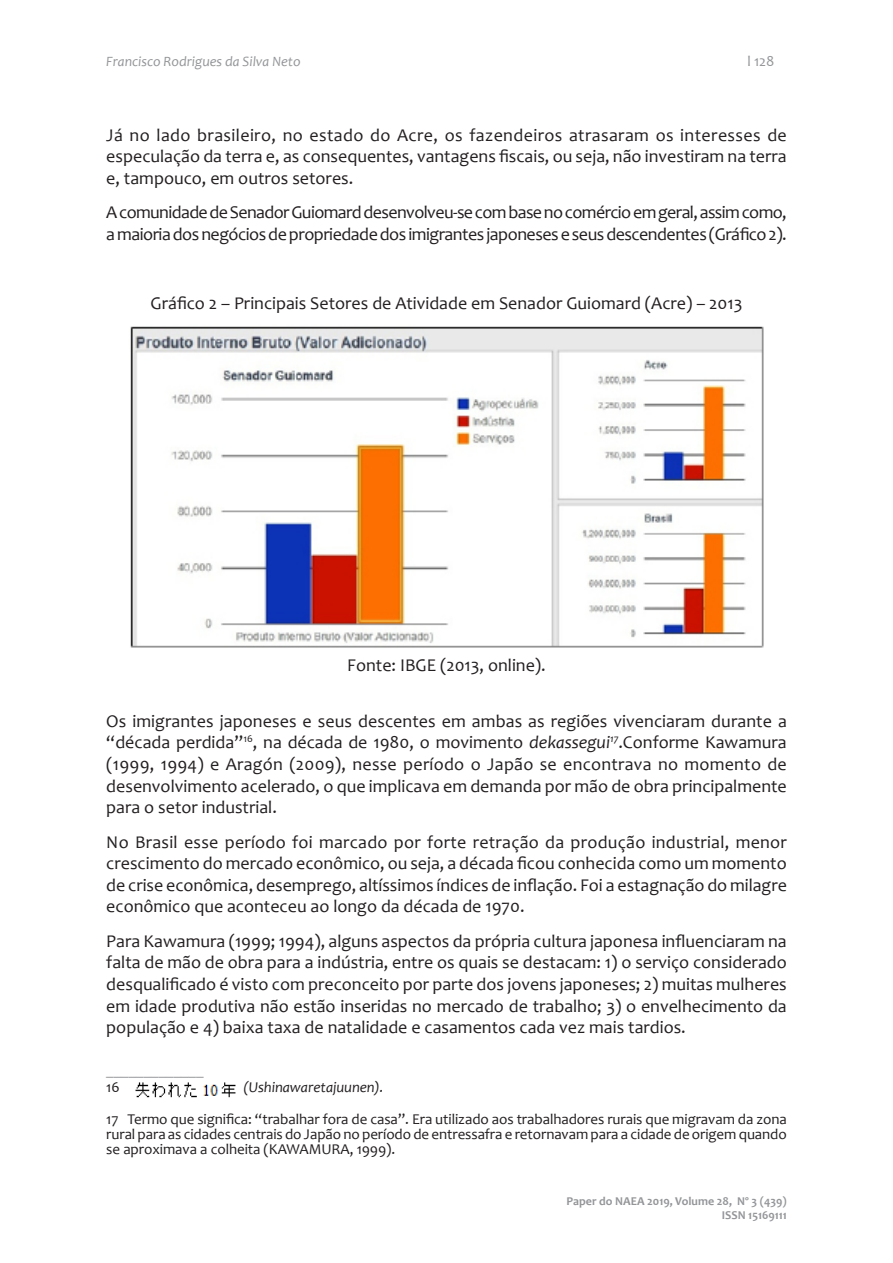
<style>
.page{position:relative;width:893px;height:1263px;background:#fff}
.page>*{position:absolute;margin:0;border:0;box-sizing:border-box;transform-origin:0 0}
.topico{font:18px/21.6px "Candara";color:#231f20;text-align:justify}
.topico-2{font:18px/21.6px "Candara";letter-spacing:-.025em;color:#231f20}
.paragrafo{font:15px/15px "Candara";letter-spacing:-.005em;color:#231f20;text-align:justify}
.paragrafo-2{font:italic 15px "Candara";letter-spacing:-.005em;color:#231f20}
.paragrafo-3{font:15px "Candara";color:#939598}
.t1{font:italic 14.25px "Candara";color:#939598}
.t2{font:700 12px/14.4px "Candara";color:#939598;text-align:right}
.s1{font-style:italic}
</style>
<div class="page">
<img style="left:130px;top:326px;width:634px;height:322px">
<img style="left:135px;top:1082px;width:101px;height:16px">
<p class="t1" style="left:106px;top:52px;width:196px">Francisco Rodrigues da Silva Neto</p>
<p class="paragrafo-3" style="left:747px;top:52px;width:29px">l 128</p>
<p class="topico" style="left:106px;top:124px;width:682px">Já no lado brasileiro, no estado do Acre, os fazendeiros atrasaram os interesses de especulação da terra e, as consequentes, vantagens fiscais, ou seja, não investiram na terra e, tampouco, em outros setores.</p>
<p class="topico-2" style="left:106px;top:201px;width:682px">A comunidade de Senador Guiomard desenvolveu-se com base no comércio em geral, assim como, a maioria dos negócios de propriedade dos imigrantes japoneses e seus descendentes (Gráfico 2).</p>
<p class="topico" style="left:151px;top:292px;width:593px">Gráfico 2 – Principais Setores de Atividade em Senador Guiomard (Acre) – 2013</p>
<p class="topico" style="left:347px;top:654px;width:200px">Fonte: IBGE (2013, online).</p>
<p class="topico" style="left:106px;top:710px;width:682px">Os imigrantes japoneses e seus descentes em ambas as regiões vivenciaram durante a “década perdida”<sup>16</sup>, na década de 1980, o movimento <span class="s1">dekassegui</span><sup>17</sup>.Conforme Kawamura (1999, 1994) e Aragón (2009), nesse período o Japão se encontrava no momento de desenvolvimento acelerado, o que implicava em demanda por mão de obra principalmente para o setor industrial.</p>
<p class="topico" style="left:106px;top:831px;width:682px">No Brasil esse período foi marcado por forte retração da produção industrial, menor crescimento do mercado econômico, ou seja, a década ficou conhecida como um momento de crise econômica, desemprego, altíssimos índices de inflação. Foi a estagnação do milagre econômico que aconteceu ao longo da década de 1970.</p>
<p class="topico" style="left:106px;top:930px;width:682px">Para Kawamura (1999; 1994), alguns aspectos da própria cultura japonesa influenciaram na falta de mão de obra para a indústria, entre os quais se destacam: 1) o serviço considerado desqualificado é visto com preconceito por parte dos jovens japoneses; 2) muitas mulheres em idade produtiva não estão inseridas no mercado de trabalho; 3) o envelhecimento da população e 4) baixa taxa de natalidade e casamentos cada vez mais tardios.</p>
<p class="paragrafo-3" style="left:106px;top:1059px;width:99px">_____________</p>
<p class="paragrafo" style="left:106px;top:1080px;width:15px">16</p>
<p class="paragrafo-2" style="left:244px;top:1078px;width:142px">(Ushinawaretajuunen).</p>
<p class="paragrafo" style="left:106px;top:1111px;width:682px">17 Termo que significa: “trabalhar fora de casa”. Era utilizado aos trabalhadores rurais que migravam da zona rural para as cidades centrais do Japão no período de entressafra e retornavam para a cidade de origem quando se aproximava a colheita (KAWAMURA, 1999).</p>
<p class="t2" style="left:567px;top:1193px;width:222px">Paper do NAEA 2019, Volume 28, Nº 3 (439)<br>ISSN 15169111</p>
</div>
